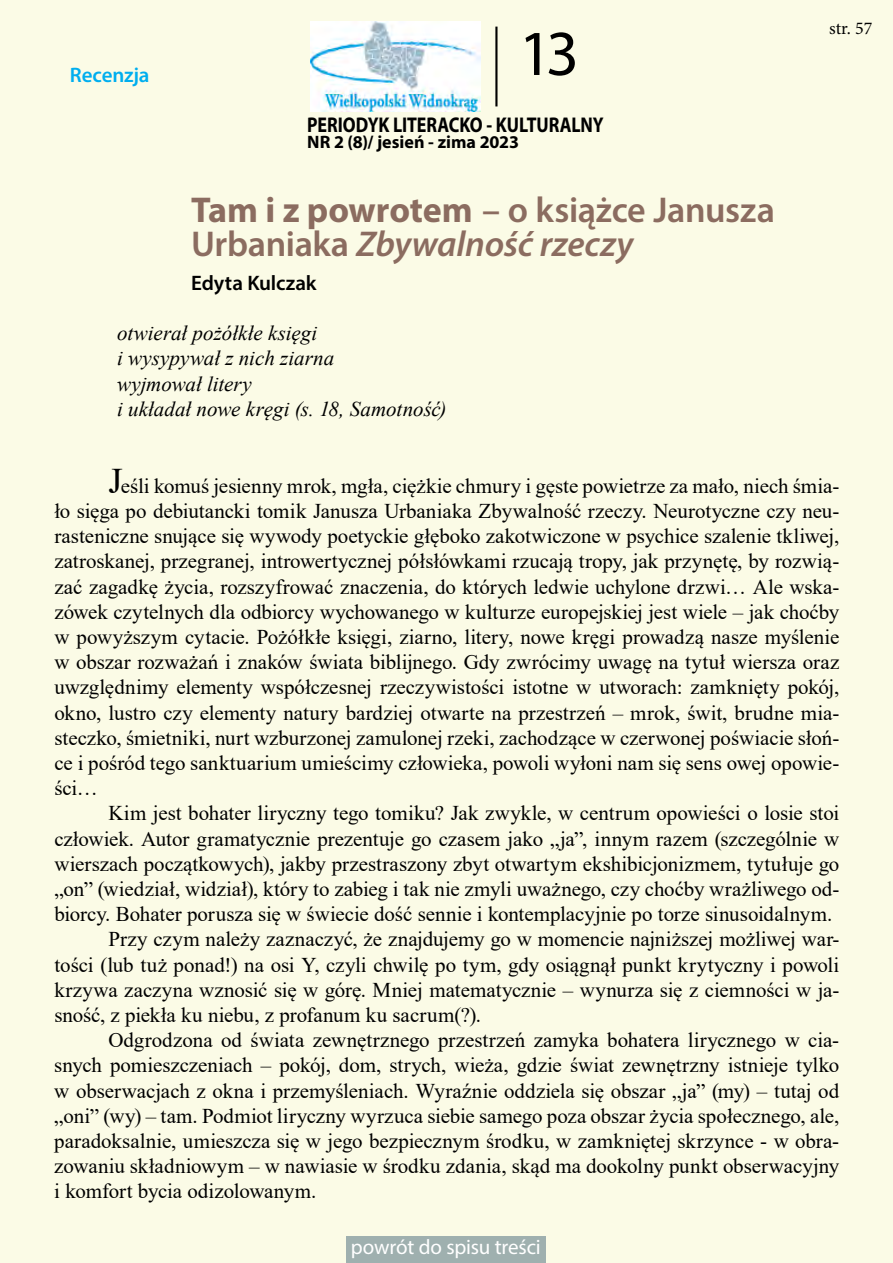
<style>
.page{position:relative;width:893px;height:1263px;background:#fbfbe6}
.page>*{position:absolute;margin:0;border:0;box-sizing:border-box;transform-origin:0 0}
.t1{font:64.5px "Myriad Pro";color:#000}
.t2{font:600 36px/34.2px "Myriad Pro";letter-spacing:-.01em;color:#8b6c60}
.t3{font:700 21.45px "Myriad Pro";letter-spacing:-.005em;color:#000;scale:.84 1}
.t4{font:21px/25.2px "Times New Roman";letter-spacing:-.005em;color:#000;text-align:justify}
.t5{font:italic 21px/25.2px "Times New Roman";color:#000}
.t6{font:21px "Myriad Pro";letter-spacing:-.01em;color:#fff}
.t7{font:600 21px "Myriad Pro";letter-spacing:-.005em;color:#000}
.t8{font:600 21px "Myriad Pro";letter-spacing:-.01em;color:#00aeef}
.t9{font:700 18px "Myriad Pro";color:#000}
.t10{font:18px "Minion Pro";color:#000}
.s1{font-weight:700}
.s2{font-style:italic}
.s3{font-size:36px}
</style>
<div class="page">
<img style="left:310px;top:21px;width:171px;height:91px">
<hr style="left:495px;top:27px;width:2px;height:79px;background:#000">
<div style="left:347px;top:1236px;width:199px;height:27px;background:#9fb0af"></div>
<p class="t8" style="left:70px;top:62px;width:81px">Recenzja</p>
<h1 class="t1" style="left:519px;top:14px;width:62px">13</h1>
<p class="t3" style="left:307px;top:111px;width:354px">PERIODYK LITERACKO - KULTURALNY</p>
<p class="t9" style="left:307px;top:130px;width:213px">NR 2 (8)/ jesień - zima 2023</p>
<h2 class="t2" style="left:191px;top:192px;width:585px"><span class="s1">Tam i z powrotem</span> – o książce Janusza<br>Urbaniaka <span class="s2">Zbywalność rzeczy</span></h2>
<p class="t7" style="left:191px;top:270px;width:127px">Edyta Kulczak</p>
<p class="t5" style="left:117px;top:320px;width:331px">otwierał pożółkłe księgi<br>i wysypywał z nich ziarna<br>wyjmował litery<br>i układał nowe kręgi (s. 18, Samotność)</p>
<p class="t10" style="left:829px;top:17px;width:45px">str. 57</p>
<p class="t4" style="left:54px;top:472px;width:786px;text-indent:54px"><span class="s3">J</span>eśli komuś jesienny mrok, mgła, ciężkie chmury i gęste powietrze za mało, niech śmia&shy;ło sięga po debiutancki tomik Janusza Urbaniaka Zbywalność rzeczy. Neurotyczne czy neu&shy;rasteniczne snujące się wywody poetyckie głęboko zakotwiczone w psychice szalenie tkliwej, zatroskanej, przegranej, introwertycznej półsłówkami rzucają tropy, jak przynętę, by rozwią&shy;zać zagadkę życia, rozszyfrować znaczenia, do których ledwie uchylone drzwi… Ale wska&shy;zówek czytelnych dla odbiorcy wychowanego w kulturze europejskiej jest wiele – jak choćby w powyższym cytacie. Pożółkłe księgi, ziarno, litery, nowe kręgi prowadzą nasze myślenie w obszar rozważań i znaków świata biblijnego. Gdy zwrócimy uwagę na tytuł wiersza oraz uwzględnimy elementy współczesnej rzeczywistości istotne w utworach: zamknięty pokój, okno, lustro czy elementy natury bardziej otwarte na przestrzeń – mrok, świt, brudne mia&shy;steczko, śmietniki, nurt wzburzonej zamulonej rzeki, zachodzące w czerwonej poświacie słoń&shy;ce i pośród tego sanktuarium umieścimy człowieka, powoli wyłoni nam się sens owej opowie&shy;ści…</p>
<p class="t4" style="left:108px;top:800px;width:732px">Kim jest bohater liryczny tego tomiku? Jak zwykle, w centrum opowieści o losie stoi</p>
<p class="t4" style="left:54px;top:825px;width:786px">człowiek. Autor gramatycznie prezentuje go czasem jako „ja”, innym razem (szczególnie w</p>
<p class="t4" style="left:54px;top:850px;width:786px">wierszach początkowych), jakby przestraszony zbyt otwartym ekshibicjonizmem, tytułuje go</p>
<p class="t4" style="left:54px;top:876px;width:786px">„on” (wiedział, widział), który to zabieg i tak nie zmyli uważnego, czy choćby wrażliwego od-</p>
<p class="t4" style="left:54px;top:901px;width:780px">biorcy. Bohater porusza się w świecie dość sennie i kontemplacyjnie po torze sinusoidalnym.</p>
<p class="t4" style="left:108px;top:926px;width:732px">Przy czym należy zaznaczyć, że znajdujemy go w momencie najniższej możliwej war-</p>
<p class="t4" style="left:54px;top:951px;width:786px">tości (lub tuż ponad!) na osi Y, czyli chwilę po tym, gdy osiągnął punkt krytyczny i powoli</p>
<p class="t4" style="left:54px;top:976px;width:786px">krzywa zaczyna wznosić się w górę. Mniej matematycznie – wynurza się z ciemności w ja-</p>
<p class="t4" style="left:54px;top:1002px;width:428px">sność, z piekła ku niebu, z profanum ku sacrum(?).</p>
<p class="t4" style="left:108px;top:1027px;width:732px">Odgrodzona od świata zewnętrznego przestrzeń zamyka bohatera lirycznego w cia-</p>
<p class="t4" style="left:54px;top:1052px;width:786px">snych pomieszczeniach – pokój, dom, strych, wieża, gdzie świat zewnętrzny istnieje tylko</p>
<p class="t4" style="left:54px;top:1077px;width:786px">w obserwacjach z okna i przemyśleniach. Wyraźnie oddziela się obszar „ja” (my) – tutaj od</p>
<p class="t4" style="left:54px;top:1102px;width:786px">„oni” (wy) – tam. Podmiot liryczny wyrzuca siebie samego poza obszar życia społecznego, ale,</p>
<p class="t4" style="left:54px;top:1128px;width:786px">paradoksalnie, umieszcza się w jego bezpiecznym środku, w zamkniętej skrzynce - w obra-</p>
<p class="t4" style="left:54px;top:1153px;width:786px">zowaniu składniowym – w nawiasie w środku zdania, skąd ma dookolny punkt obserwacyjny</p>
<p class="t4" style="left:54px;top:1178px;width:264px">i komfort bycia odizolowanym.</p>
<p class="t6" style="left:351px;top:1234px;width:191px">powrót do spisu treści</p>
</div>
